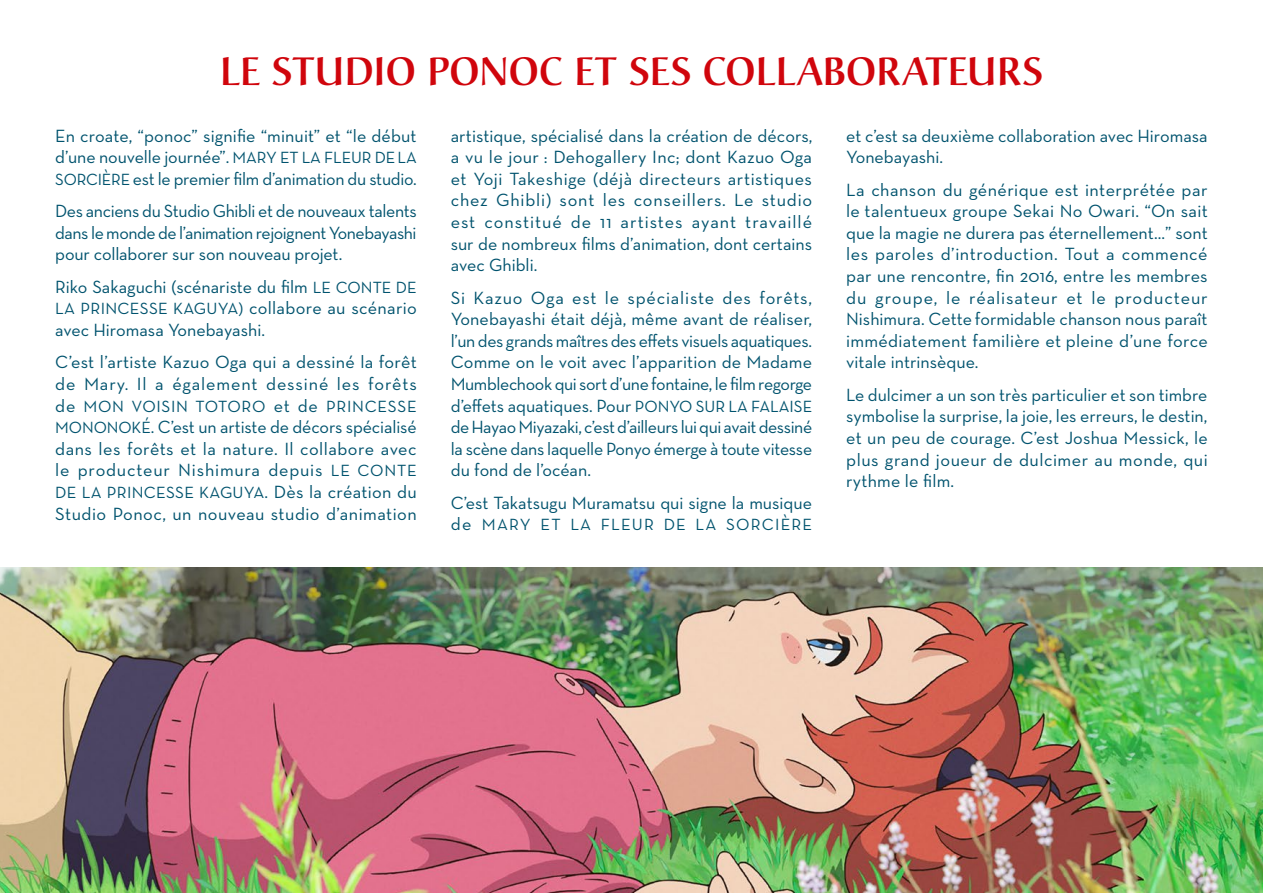
<style>
.page{position:relative;width:1263px;height:893px;background:#fff}
.page>*{position:absolute;margin:0;border:0;box-sizing:border-box;transform-origin:0 0}
.t1{font:500 39px "Christiana";letter-spacing:-.005em;color:#d0050c}
.t2{font:18px/21.6px "Neutra Text";color:#00536e;text-align:justify}
.t3{font:18px/21.6px "Neutra Text";letter-spacing:.02em;color:#00536e}
.t4{font:18px "Neutra Text";letter-spacing:.025em;color:#00536e}
.t5{font:16.5px "Neutra Text";letter-spacing:.015em;color:#00536e}
.t6{font:16.5px "Neutra Text";letter-spacing:.04em;color:#00536e}
.t7{font:16.5px "Neutra Text";letter-spacing:.07em;color:#00536e}
.s1{font-size:16.5px}
.s2{font-size:18px}
</style>
<div class="page">
<img style="left:0;top:568px;width:1263px;height:325px">
<h1 class="t1" style="left:220px;top:47px;width:825px">LE STUDIO PONOC ET SES COLLABORATEURS</h1>
<p class="t2" style="left:55px;top:124px;width:363px">En croate, “ponoc” signifie “minuit” et “le début d’une nouvelle journée”. <span class="s1">MARY ET LA FLEUR DE LA SORCIÈRE</span> est le premier film d’animation du studio.</p>
<p class="t2" style="left:55px;top:200px;width:363px">Des anciens du Studio Ghibli et de nouveaux talents dans le monde de l’animation rejoignent Yonebayashi pour collaborer sur son nouveau projet.</p>
<p class="t2" style="left:55px;top:276px;width:363px">Riko Sakaguchi (scénariste du film <span class="s1">LE CONTE DE LA PRINCESSE KAGUYA)</span> collabore au scénario avec Hiromasa Yonebayashi.</p>
<p class="t3" style="left:55px;top:351px;width:363px">C’est l’artiste Kazuo Oga qui a dessiné la forêt de Mary. Il a également dessiné les forêts</p>
<p class="t6" style="left:55px;top:396px;width:363px"><span class="s2">de</span> MON VOISIN TOTORO <span class="s2">et de</span> PRINCESSE</p>
<p class="t2" style="left:55px;top:416px;width:363px"><span class="s1">MONONOKÉ</span>. C’est un artiste de décors spécialisé dans les forêts et la nature. Il collabore avec le producteur Nishimura depuis <span class="s1">LE CONTE</span></p>
<p class="t5" style="left:55px;top:482px;width:363px">DE LA PRINCESSE KAGUYA<span class="s2">. Dès la création du</span></p>
<p class="t4" style="left:55px;top:503px;width:363px">Studio Ponoc, un nouveau studio d’animation</p>
<p class="t2" style="left:451px;top:124px;width:363px">artistique, spécialisé dans la création de décors, a vu le jour : Dehogallery Inc; dont Kazuo Oga et Yoji Takeshige (déjà directeurs artistiques chez Ghibli) sont les conseillers. Le studio est constitué de 11 artistes ayant travaillé sur de nombreux films d’animation, dont certains avec Ghibli.</p>
<p class="t2" style="left:451px;top:286px;width:363px">Si Kazuo Oga est le spécialiste des forêts, Yonebayashi était déjà, même avant de réaliser, l’un des grands maîtres des effets visuels aquatiques.<br>Comme on le voit avec l’apparition de Madame Mumblechook qui sort d’une fontaine, le film regorge d’effets aquatiques. Pour <span class="s1">PONYO SUR LA FALAISE </span>de Hayao Miyazaki, c’est d’ailleurs lui qui avait dessiné la scène dans laquelle Ponyo émerge à toute vitesse du fond de l’océan.</p>
<p class="t2" style="left:451px;top:492px;width:363px">C’est Takatsugu Muramatsu qui signe la musique</p>
<p class="t7" style="left:451px;top:515px;width:363px"><span class="s2">de</span> MARY ET LA FLEUR DE LA SORCIÈRE</p>
<p class="t2" style="left:846px;top:124px;width:363px">et c’est sa deuxième collaboration avec Hiromasa<br>Yonebayashi.</p>
<p class="t2" style="left:846px;top:178px;width:363px">La chanson du générique est interprétée par le talentueux groupe Sekai No Owari. “On sait que la magie ne durera pas éternellement...” sont les paroles d’introduction. Tout a commencé par une rencontre, fin 2016, entre les membres du groupe, le réalisateur et le producteur Nishimura. Cette formidable chanson nous paraît immédiatement familière et pleine d’une force vitale intrinsèque.</p>
<p class="t2" style="left:846px;top:384px;width:363px">Le dulcimer a un son très particulier et son timbre symbolise la surprise, la joie, les erreurs, le destin, et un peu de courage. C’est Joshua Messick, le plus grand joueur de dulcimer au monde, qui rythme le film.</p>
</div>
